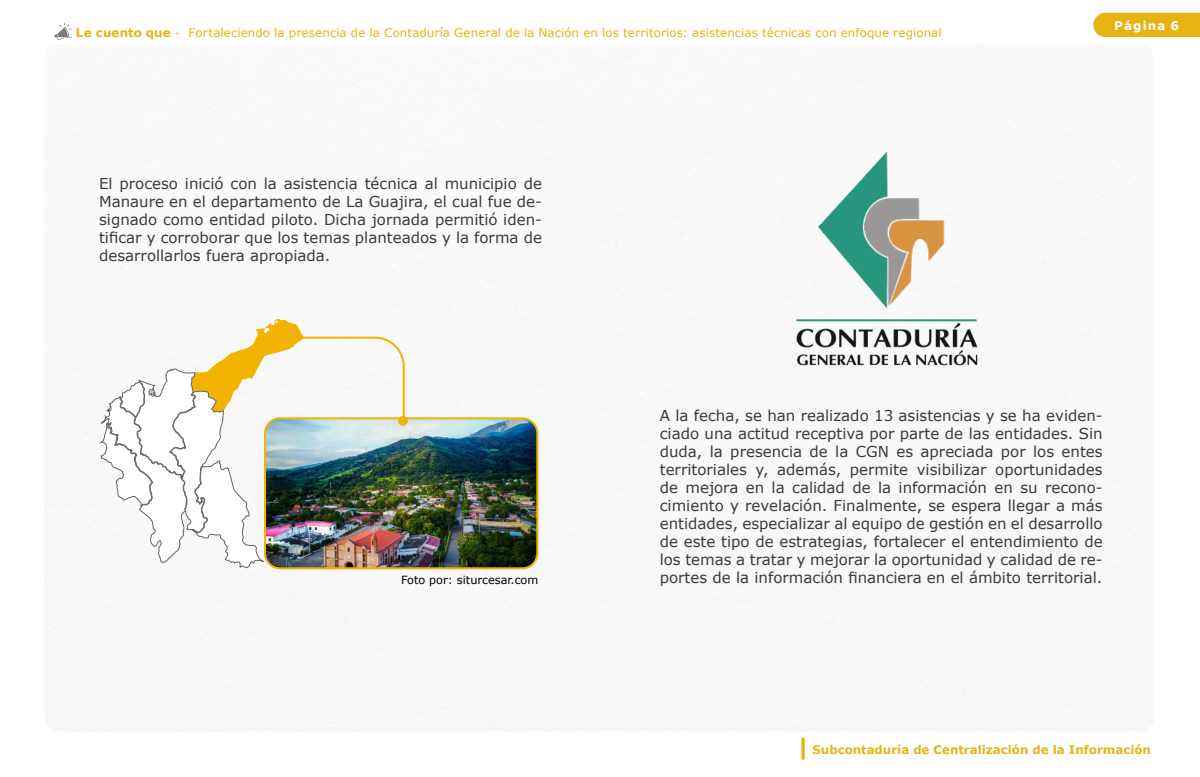
<style>
.page{position:relative;width:1200px;height:777px;background:#fff}
.page>*{position:absolute;margin:0;border:0;box-sizing:border-box;transform-origin:0 0}
.t1{font:700 30px "Verdana";color:#e6b412}
.t2{font:15px/18px "Verdana";color:#3a3a39;text-align:justify}
.t3{font:11.88px "Verdana";letter-spacing:.005em;color:#e6b412}
.t4{font:700 11.88px "Verdana";color:#e6b412}
.t5{font:700 11.88px "Verdana";letter-spacing:.1em;color:#fff}
.t6{font:11.25px "Verdana";color:#000}
.s1{font-weight:700}
</style>
<div class="page">
<div style="left:1093px;top:13px;width:107px;height:24px;background:#e6b412"></div>
<svg style="left:54px;top:23px;width:18px;height:17px"></svg>
<img style="left:406px;top:418px;width:131px;height:150px">
<div style="left:264px;top:417px;width:274px;height:152px;border:2px solid #f2b300;border-radius:15px"></div>
<img style="left:93px;top:318px;width:313px;height:250px">
<img style="left:778px;top:150px;width:206px;height:228px">
<p class="t3" style="left:76px;top:24px;width:867px"><span class="s1">Le cuento que</span> - Fortaleciendo la presencia de la Contaduría General de la Nación en los territorios: asistencias técnicas con enfoque regional</p>
<p class="t2" style="left:99px;top:174px;width:444px">El proceso inició con la asistencia técnica al municipio de Manaure en el departamento de La Guajira, el cual fue de&shy;signado como entidad piloto. Dicha jornada permitió iden&shy;tificar y corroborar que los temas planteados y la forma de desarrollarlos fuera apropiada.</p>
<p class="t5" style="left:1114px;top:17px;width:66px">Página 6</p>
<p class="t2" style="left:660px;top:406px;width:444px">A la fecha, se han realizado 13 asistencias y se ha eviden&shy;ciado una actitud receptiva por parte de las entidades. Sin duda, la presencia de la CGN es apreciada por los entes territoriales y, además, permite visibilizar oportunidades de mejora en la calidad de la información en su recono&shy;cimiento y revelación. Finalmente, se espera llegar a más entidades, especializar al equipo de gestión en el desarrollo de este tipo de estrategias, fortalecer el entendimiento de los temas a tratar y mejorar la oportunidad y calidad de re-</p>
<p class="t6" style="left:401px;top:572px;width:139px">Foto por: siturcesar.com</p>
<p class="t2" style="left:660px;top:568px;width:444px">portes de la información financiera en el ámbito territorial.</p>
<h1 class="t1" style="left:839px;top:737px;width:23px;rotate:90deg">_</h1>
<p class="t4" style="left:813px;top:741px;width:340px">Subcontaduría de Centralización de la Información</p>
</div>
